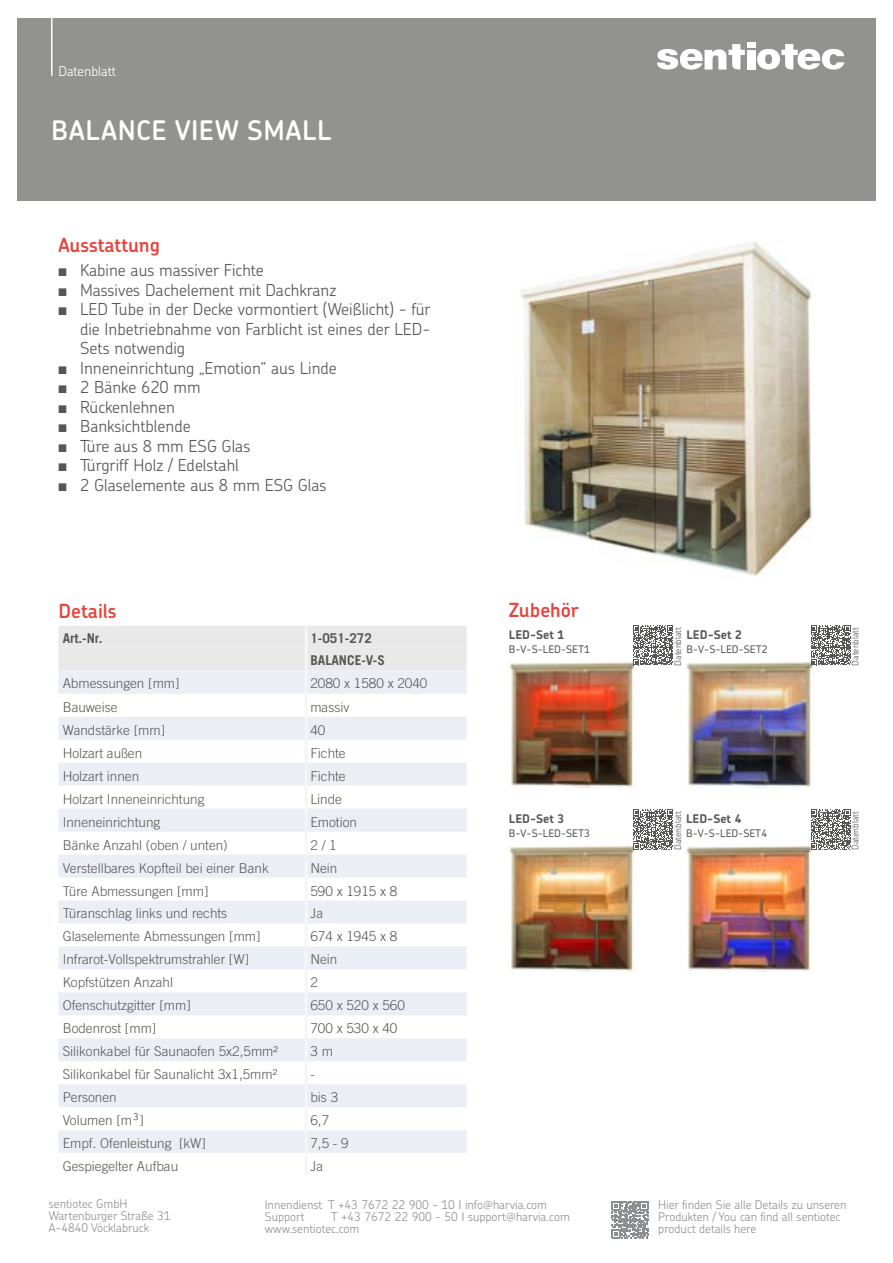
<style>
.page{position:relative;width:893px;height:1263px;background:#fff}
.page>*{position:absolute;margin:0;border:0;box-sizing:border-box;transform-origin:0 0}
.t1{font:600 27px "Chevin Pro";letter-spacing:.03em;color:#fff}
.t2{font:600 19.5px "Chevin Pro";color:#e8423b}
.t3{font:300 16.5px/19.5px "Chevin Pro";color:#575756;text-align:justify}
.t4{font:300 13.5px "Trade Gothic LT Com";color:#575756}
.t5{font:700 13.5px/22.4px "Trade Gothic LT Com";color:#575756}
.t6{font:300 13.5px "Chevin Pro";color:#fff}
.t7{font:300 12px/12px "Chevin Pro";color:#929291}
.t8{font:700 12px "Chevin Pro";color:#575756}
.t9{font:500 10.5px "Chevin Pro";color:#575756}
.t10{font:300 9px "Chevin Pro";color:#575756}
.s1{font-family:"Arial Narrow";font-weight:400}
.s2{font-family:"Chevin Pro";font-size:16.5px}
</style>
<div class="page">
<div style="left:17px;top:18px;width:859px;height:183px;background:#929291"></div>
<svg style="left:657px;top:44px;width:88px;height:26px"></svg>
<svg style="left:757px;top:44px;width:87px;height:26px"></svg>
<div style="left:747px;top:50px;width:8px;height:20px;background:#fff"></div>
<div style="left:747px;top:43px;width:8px;height:5px;background:#fff"></div>
<hr style="left:51px;top:4px;width:2px;height:72px;background:#fff">
<svg style="left:611px;top:1201px;width:37px;height:37px"></svg>
<img style="left:520px;top:241px;width:292px;height:335px">
<div style="left:58px;top:626px;width:409px;height:44px;background:#e9e9e9"></div>
<svg style="left:58px;top:670px;width:409px;height:116px;fill:#eceef5"></svg>
<svg style="left:58px;top:809px;width:409px;height:344px;fill:#eceef5"></svg>
<hr style="left:305px;top:626px;width:3px;height:21px;background:#f6f6f6">
<hr style="left:305px;top:647px;width:3px;height:23px;background:#f6f6f6">
<hr style="left:305px;top:670px;width:3px;height:24px;background:#f6f6f6">
<hr style="left:305px;top:694px;width:3px;height:23px;background:#f6f6f6">
<hr style="left:305px;top:717px;width:3px;height:23px;background:#f6f6f6">
<hr style="left:305px;top:740px;width:3px;height:23px;background:#f6f6f6">
<hr style="left:305px;top:763px;width:3px;height:23px;background:#f6f6f6">
<hr style="left:305px;top:786px;width:3px;height:23px;background:#f6f6f6">
<hr style="left:305px;top:809px;width:3px;height:23px;background:#f6f6f6">
<hr style="left:305px;top:832px;width:3px;height:23px;background:#f6f6f6">
<hr style="left:305px;top:855px;width:3px;height:22px;background:#f6f6f6">
<hr style="left:305px;top:877px;width:3px;height:23px;background:#f6f6f6">
<hr style="left:305px;top:900px;width:3px;height:23px;background:#f6f6f6">
<hr style="left:305px;top:923px;width:3px;height:23px;background:#f6f6f6">
<hr style="left:305px;top:946px;width:3px;height:23px;background:#f6f6f6">
<hr style="left:305px;top:969px;width:3px;height:23px;background:#f6f6f6">
<hr style="left:305px;top:992px;width:3px;height:23px;background:#f6f6f6">
<hr style="left:305px;top:1015px;width:3px;height:23px;background:#f6f6f6">
<hr style="left:305px;top:1038px;width:3px;height:23px;background:#f6f6f6">
<hr style="left:305px;top:1061px;width:3px;height:23px;background:#f6f6f6">
<hr style="left:305px;top:1084px;width:3px;height:23px;background:#f6f6f6">
<hr style="left:305px;top:1107px;width:3px;height:23px;background:#f6f6f6">
<hr style="left:305px;top:1130px;width:3px;height:23px;background:#f6f6f6">
<hr style="left:305px;top:1153px;width:3px;height:23px;background:#f6f6f6">
<img style="left:509px;top:661px;width:127px;height:127px">
<img style="left:686px;top:661px;width:127px;height:127px">
<img style="left:509px;top:845px;width:127px;height:127px">
<img style="left:686px;top:845px;width:127px;height:128px">
<svg style="left:811px;top:625px;width:40px;height:40px"></svg>
<svg style="left:811px;top:809px;width:40px;height:40px"></svg>
<svg style="left:633px;top:625px;width:40px;height:40px"></svg>
<svg style="left:633px;top:809px;width:40px;height:40px"></svg>
<p class="t6" style="left:58px;top:65px;width:59px">Datenblatt</p>
<h1 class="t1" style="left:51px;top:115px;width:282px">BALANCE VIEW SMALL</h1>
<h2 class="t2" style="left:58px;top:238px;width:103px">Ausstattung</h2>
<p class="t3" style="left:59px;top:261px;width:206px"><span class="s1">■</span> Kabine aus massiver Fichte</p>
<p class="t3" style="left:59px;top:281px;width:279px"><span class="s1">■</span> Massives Dachelement mit Dachkranz</p>
<p class="t3" style="left:80px;top:300px;width:352px;text-indent:-21px"><span class="s1">■</span> LED Tube in der Decke vormontiert (Weißlicht) - für die Inbetriebnahme von Farblicht ist eines der LED-Sets notwendig</p>
<p class="t3" style="left:59px;top:359px;width:280px"><span class="s1">■</span> Inneneinrichtung „Emotion“ aus Linde</p>
<p class="t3" style="left:59px;top:378px;width:143px"><span class="s1">■</span> 2 Bänke 620 mm</p>
<p class="t3" style="left:59px;top:398px;width:118px"><span class="s1">■</span> Rückenlehnen</p>
<p class="t3" style="left:59px;top:417px;width:133px"><span class="s1">■</span> Banksichtblende</p>
<p class="t3" style="left:59px;top:437px;width:193px"><span class="s1">■</span> Türe aus 8 mm ESG Glas</p>
<p class="t3" style="left:59px;top:456px;width:182px"><span class="s1">■</span> Türgriff Holz / Edelstahl</p>
<p class="t3" style="left:59px;top:476px;width:269px"><span class="s1">■</span> 2 Glaselemente aus 8 mm ESG Glas</p>
<h2 class="t2" style="left:58px;top:603px;width:60px">Details</h2>
<p class="t5" style="left:63px;top:627px;width:41px">Art.-Nr.</p>
<p class="t5" style="left:310px;top:627px;width:76px">1-051-272<br>BALANCE-V-S</p>
<p class="t4" style="left:63px;top:678px;width:118px">Abmessungen [mm]</p>
<p class="t4" style="left:310px;top:678px;width:119px">2080 x 1580 x 2040</p>
<p class="t4" style="left:63px;top:702px;width:56px">Bauweise</p>
<p class="t4" style="left:310px;top:702px;width:40px">massiv</p>
<p class="t4" style="left:63px;top:725px;width:104px">Wandstärke [mm]</p>
<p class="t4" style="left:310px;top:725px;width:17px">40</p>
<p class="t4" style="left:63px;top:748px;width:81px">Holzart außen</p>
<p class="t4" style="left:310px;top:748px;width:37px">Fichte</p>
<p class="t4" style="left:63px;top:771px;width:78px">Holzart innen</p>
<p class="t4" style="left:310px;top:771px;width:37px">Fichte</p>
<p class="t4" style="left:63px;top:794px;width:143px">Holzart Inneneinrichtung</p>
<p class="t4" style="left:310px;top:794px;width:33px">Linde</p>
<p class="t4" style="left:63px;top:817px;width:99px">Inneneinrichtung</p>
<p class="t4" style="left:310px;top:817px;width:48px">Emotion</p>
<p class="t4" style="left:63px;top:840px;width:167px">Bänke Anzahl (oben / unten)</p>
<p class="t4" style="left:310px;top:840px;width:28px">2 / 1</p>
<p class="t4" style="left:63px;top:863px;width:208px">Verstellbares Kopfteil bei einer Bank</p>
<p class="t4" style="left:310px;top:863px;width:28px">Nein</p>
<p class="t4" style="left:63px;top:886px;width:147px">Türe Abmessungen [mm]</p>
<p class="t4" style="left:310px;top:886px;width:89px">590 x 1915 x 8</p>
<p class="t4" style="left:63px;top:908px;width:166px">Türanschlag links und rechts</p>
<p class="t4" style="left:310px;top:908px;width:14px">Ja</p>
<p class="t4" style="left:63px;top:931px;width:199px">Glaselemente Abmessungen [mm]</p>
<p class="t4" style="left:310px;top:931px;width:89px">674 x 1945 x 8</p>
<p class="t4" style="left:63px;top:954px;width:188px">Infrarot-Vollspektrumstrahler [W]</p>
<p class="t4" style="left:310px;top:954px;width:28px">Nein</p>
<p class="t4" style="left:63px;top:977px;width:112px">Kopfstützen Anzahl</p>
<p class="t4" style="left:310px;top:977px;width:9px">2</p>
<p class="t4" style="left:63px;top:1000px;width:130px">Ofenschutzgitter [mm]</p>
<p class="t4" style="left:310px;top:1000px;width:96px">650 x 520 x 560</p>
<p class="t4" style="left:63px;top:1023px;width:95px">Bodenrost [mm]</p>
<p class="t4" style="left:310px;top:1023px;width:89px">700 x 530 x 40</p>
<p class="t4" style="left:63px;top:1046px;width:217px">Silikonkabel für Saunaofen 5x2,5mm²</p>
<p class="t4" style="left:310px;top:1046px;width:24px">3 m</p>
<p class="t4" style="left:63px;top:1069px;width:216px">Silikonkabel für Saunalicht 3x1,5mm²</p>
<p class="t4" style="left:310px;top:1069px;width:6px">-</p>
<p class="t4" style="left:63px;top:1092px;width:55px">Personen</p>
<p class="t4" style="left:310px;top:1092px;width:29px">bis 3</p>
<p class="t4" style="left:63px;top:1115px;width:83px">Volumen [m<span class="s2">³</span>]</p>
<p class="t4" style="left:310px;top:1115px;width:20px">6,7</p>
<p class="t4" style="left:63px;top:1138px;width:145px">Empf. Ofenleistung [kW]</p>
<p class="t4" style="left:310px;top:1138px;width:40px">7,5 - 9</p>
<p class="t4" style="left:63px;top:1161px;width:117px">Gespiegelter Aufbau</p>
<p class="t4" style="left:310px;top:1161px;width:14px">Ja</p>
<h2 class="t2" style="left:509px;top:603px;width:72px">Zubehör</h2>
<p class="t9" style="left:509px;top:643px;width:83px">B-V-S-LED-SET1</p>
<p class="t8" style="left:509px;top:630px;width:57px">LED-Set 1</p>
<p class="t8" style="left:509px;top:814px;width:57px">LED-Set 3</p>
<p class="t9" style="left:509px;top:827px;width:83px">B-V-S-LED-SET3</p>
<p class="t10" style="left:674px;top:665px;width:40px;rotate:-90deg">Datenblatt</p>
<p class="t8" style="left:686px;top:630px;width:57px">LED-Set 2</p>
<p class="t9" style="left:686px;top:643px;width:83px">B-V-S-LED-SET2</p>
<p class="t10" style="left:674px;top:850px;width:40px;rotate:-90deg">Datenblatt</p>
<p class="t8" style="left:686px;top:814px;width:57px">LED-Set 4</p>
<p class="t9" style="left:686px;top:827px;width:83px">B-V-S-LED-SET4</p>
<p class="t10" style="left:851px;top:665px;width:40px;rotate:-90deg">Datenblatt</p>
<p class="t10" style="left:851px;top:850px;width:40px;rotate:-90deg">Datenblatt</p>
<p class="t7" style="left:49px;top:1198px;width:123px">sentiotec GmbH<br>Wartenburger Straße 31<br>A-4840 Vöcklabruck</p>
<p class="t7" style="left:658px;top:1200px;width:190px">Hier finden Sie alle Details zu unseren<br>Produkten / You can find all sentiotec product details here</p>
<p class="t7" style="left:265px;top:1199px;width:284px">Innendienst T +43 7672 22 900 - 10 info@harvia.com<br>Support</p>
<p class="t7" style="left:265px;top:1211px;width:307px;text-indent:66px">T +43 7672 22 900 - 50 support@harvia.com www.sentiotec.com</p>
</div>
